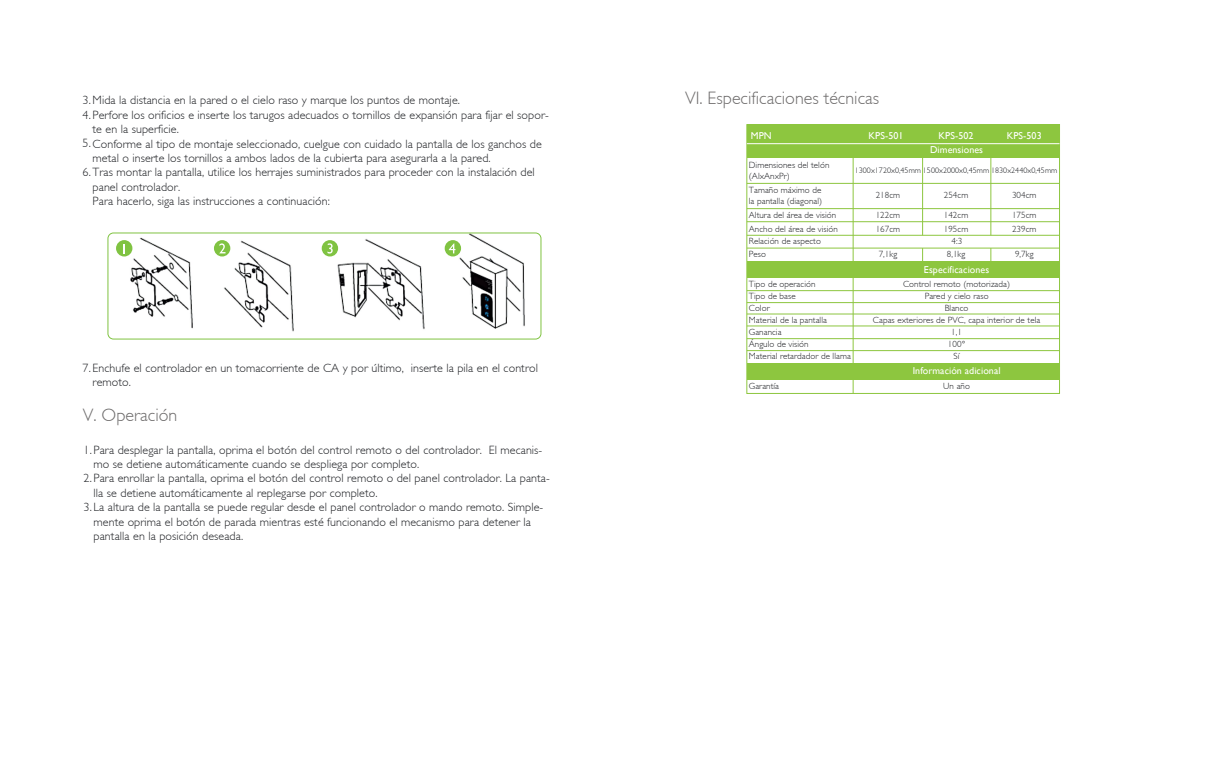
<style>
.page{position:relative;width:1219px;height:780px;background:#fff}
.page>*{position:absolute;margin:0;border:0;box-sizing:border-box;transform-origin:0 0}
.t1{font:300 18px "Gill Sans";color:#6d6b6b}
.t2{font:300 12px/14.4px "Gill Sans";letter-spacing:.005em;color:#1b1d21}
.t3{font:10px "Gill Sans";letter-spacing:.005em;color:#fff}
.t4{font:300 9px/12px "Gill Sans";letter-spacing:.005em;color:#1b1d21}
.t5{font:300 8px "Gill Sans";letter-spacing:.005em;color:#1b1d21}
</style>
<div class="page">
<div style="left:747px;top:125px;width:312px;height:33px;background:#8dc63f"></div>
<div style="left:747px;top:262px;width:312px;height:16px;background:#8dc63f"></div>
<div style="left:747px;top:363px;width:313px;height:16px;background:#8dc63f"></div>
<div style="left:746px;top:124px;width:314px;height:270px;border:1px solid #8dc63f"></div>
<hr style="left:747px;top:143px;width:312px;height:1px;background:#fff">
<hr style="left:747px;top:183px;width:312px;height:1px;background:#8dc63f">
<hr style="left:747px;top:208px;width:312px;height:1px;background:#8dc63f">
<hr style="left:747px;top:221px;width:312px;height:1px;background:#8dc63f">
<hr style="left:747px;top:235px;width:312px;height:1px;background:#8dc63f">
<hr style="left:747px;top:248px;width:312px;height:1px;background:#8dc63f">
<hr style="left:747px;top:290px;width:312px;height:1px;background:#8dc63f">
<hr style="left:747px;top:302px;width:312px;height:1px;background:#8dc63f">
<hr style="left:747px;top:313px;width:312px;height:1px;background:#8dc63f">
<hr style="left:747px;top:325px;width:312px;height:1px;background:#8dc63f">
<hr style="left:747px;top:338px;width:312px;height:1px;background:#8dc63f">
<hr style="left:747px;top:350px;width:312px;height:1px;background:#8dc63f">
<hr style="left:853px;top:148px;width:1px;height:245px;background:#8dc63f">
<hr style="left:922px;top:158px;width:1px;height:77px;background:#8dc63f">
<hr style="left:990px;top:158px;width:1px;height:77px;background:#8dc63f">
<svg style="left:922px;top:248px;width:1px;height:14px"></svg>
<svg style="left:990px;top:248px;width:1px;height:14px"></svg>
<img style="left:108px;top:233px;width:433px;height:106px">
<div style="left:108px;top:233px;width:433px;height:106px;border:1px solid #80c342;border-radius:6px"></div>
<svg style="left:116px;top:240px;width:16px;height:16px"></svg>
<div style="left:214px;top:240px;width:16px;height:16px;background:#80c342;border-radius:50%"></div>
<svg style="left:219px;top:243px;width:7px;height:10px"></svg>
<div style="left:322px;top:240px;width:16px;height:16px;background:#80c342;border-radius:50%"></div>
<svg style="left:327px;top:243px;width:6px;height:10px"></svg>
<div style="left:445px;top:240px;width:16px;height:16px;background:#80c342;border-radius:50%"></div>
<svg style="left:449px;top:243px;width:6px;height:10px"></svg>
<p class="t2" style="left:83px;top:93px;width:379px">3.Mida la distancia en la pared o el cielo raso y marque los puntos de montaje.</p>
<p class="t2" style="left:83px;top:108px;width:468px">4.Perfore los orificios e inserte los tarugos adecuados o tornillos de expansión para fijar el sopor-</p>
<p class="t2" style="left:93px;top:122px;width:88px">te en la superficie.</p>
<p class="t2" style="left:83px;top:136px;width:461px">5.Conforme al tipo de montaje seleccionado, cuelgue con cuidado la pantalla de los ganchos de</p>
<p class="t2" style="left:93px;top:151px;width:400px">metal o inserte los tornillos a ambos lados de la cubierta para asegurarla a la pared.</p>
<p class="t2" style="left:83px;top:165px;width:454px">6.Tras montar la pantalla, utilice los herrajes suministrados para proceder con la instalación del</p>
<p class="t2" style="left:93px;top:180px;width:89px">panel controlador.</p>
<p class="t2" style="left:93px;top:194px;width:239px">Para hacerlo, siga las instrucciones a continuación:</p>
<p class="t2" style="left:93px;top:360px;width:447px;text-indent:-10px">7.Enchufe el controlador en un tomacorriente de CA y por último, inserte la pila en el control remoto.</p>
<h1 class="t1" style="left:83px;top:404px;width:96px">V. Operación</h1>
<p class="t2" style="left:84px;top:442px;width:460px">1.Para desplegar la pantalla, oprima el botón del control remoto o del controlador. El mecanis-</p>
<p class="t2" style="left:94px;top:457px;width:327px">mo se detiene automáticamente cuando se despliega por completo.</p>
<p class="t2" style="left:84px;top:471px;width:468px">2.Para enrollar la pantalla, oprima el botón del control remoto o del panel controlador. La panta-</p>
<p class="t2" style="left:94px;top:486px;width:285px">lla se detiene automáticamente al replegarse por completo.</p>
<p class="t2" style="left:84px;top:500px;width:461px">3.La altura de la pantalla se puede regular desde el panel controlador o mando remoto. Simple-</p>
<p class="t2" style="left:94px;top:514px;width:439px">mente oprima el botón de parada mientras esté funcionando el mecanismo para detener la</p>
<p class="t2" style="left:94px;top:529px;width:151px">pantalla en la posición deseada.</p>
<h1 class="t1" style="left:685px;top:88px;width:196px">VI. Especificaciones técnicas</h1>
<p class="t3" style="left:1007px;top:129px;width:36px">KPS-503</p>
<p class="t3" style="left:751px;top:129px;width:22px">MPN</p>
<p class="t3" style="left:869px;top:129px;width:36px">KPS-501</p>
<p class="t3" style="left:939px;top:129px;width:36px">KPS-502</p>
<p class="t5" style="left:855px;top:165px;width:204px">1300x1720x0,45mm 1500x2000x0,45mm 1830x2440x0,45mm</p>
<p class="t3" style="left:930px;top:143px;width:55px">Dimensiones</p>
<p class="t4" style="left:749px;top:159px;width:82px;line-height:11px">Dimensiones del telón (AlxAnxPr)</p>
<p class="t4" style="left:749px;top:184px;width:75px;line-height:11px">Tamaño máximo de la pantalla (diagonal)</p>
<p class="t4" style="left:749px;top:208px;width:91px;line-height:13.2px">Altura del área de visión<br>Ancho del área de visión<br>Relación de aspecto<br>Peso</p>
<p class="t4" style="left:749px;top:278px;width:104px">Tipo de operación<br>Tipo de base<br>Color<br>Material de la pantalla<br>Ganancia<br>Ángulo de visión<br>Material retardador de llama</p>
<p class="t4" style="left:873px;top:278px;width:169px;text-align:center">Control remoto (motorizada)<br>Pared y cielo raso<br>Blanco<br>Capas exteriores de PVC, capa interior de tela<br>1,1<br>100°<br>Sí</p>
<p class="t4" style="left:749px;top:380px;width:32px">Garantía</p>
<p class="t4" style="left:943px;top:380px;width:28px">Un año</p>
<p class="t4" style="left:876px;top:189px;width:26px">218cm</p>
<p class="t4" style="left:944px;top:189px;width:26px">254cm</p>
<p class="t4" style="left:952px;top:235px;width:12px">4:3</p>
<p class="t4" style="left:1012px;top:189px;width:26px">304cm</p>
<p class="t4" style="left:876px;top:209px;width:26px">122cm</p>
<p class="t4" style="left:944px;top:209px;width:26px">142cm</p>
<p class="t4" style="left:1012px;top:209px;width:26px">175cm</p>
<p class="t4" style="left:876px;top:222px;width:26px">167cm</p>
<p class="t4" style="left:944px;top:222px;width:26px">195cm</p>
<p class="t4" style="left:1012px;top:222px;width:26px">239cm</p>
<p class="t4" style="left:879px;top:248px;width:20px">7,1kg</p>
<p class="t4" style="left:947px;top:248px;width:20px">8,1kg</p>
<p class="t4" style="left:1015px;top:248px;width:20px">9,7kg</p>
<p class="t3" style="left:924px;top:263px;width:67px">Especificaciones</p>
<p class="t3" style="left:913px;top:365px;width:89px">Información adicional</p>
</div>
